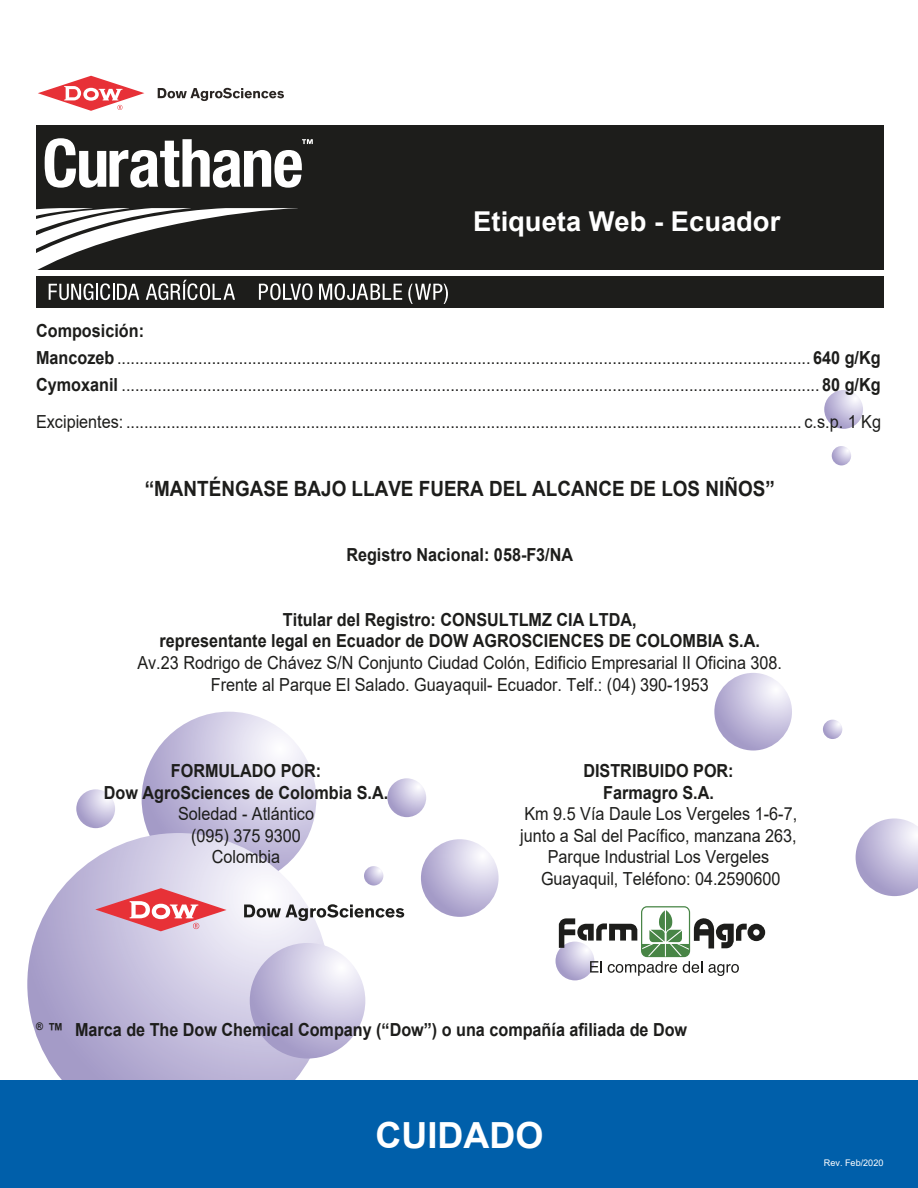
<style>
.page{position:relative;width:918px;height:1188px;background:#fff}
.page>*{position:absolute;margin:0;border:0;box-sizing:border-box;transform-origin:0 0}
.t1{font:700 36px "Arial";color:#fff}
.t2{font:700 27.3px "Arial";color:#fff}
.t3{font:700 21px "Arial";color:#1d1d1b;scale:.9 1}
.t4{font:18px/27px "Arial";color:#1d1d1b;text-align:center;scale:.9 1}
.t5{font:700 18px/21.6px "Arial";color:#1d1d1b;text-align:center;scale:.9 1}
.t6{font:9.15px "Arial";color:#fff}
.s1{font-weight:700}
</style>
<div class="page">
<svg style="left:142px;top:712px;width:174px;height:174px;background:#cdc8e2"></svg>
<svg style="left:27px;top:833px;width:303px;height:302px;background:#c6c1de"></svg>
<svg style="left:250px;top:943px;width:115px;height:116px;background:#c7c1de"></svg>
<svg style="left:421px;top:839px;width:78px;height:78px;background:#c8c2df"></svg>
<svg style="left:714px;top:673px;width:78px;height:78px;background:#c8c2df"></svg>
<svg style="left:856px;top:818px;width:62px;height:78px"></svg>
<svg style="left:387px;top:778px;width:39px;height:39px"></svg>
<div style="left:556px;top:942px;width:38px;height:38px;background:#a89fca;border-radius:50%"></div>
<svg style="left:76px;top:789px;width:39px;height:39px"></svg>
<svg style="left:824px;top:390px;width:39px;height:39px"></svg>
<svg style="left:832px;top:446px;width:19px;height:19px"></svg>
<svg style="left:823px;top:720px;width:19px;height:19px"></svg>
<svg style="left:364px;top:866px;width:19px;height:20px"></svg>
<div style="left:0;top:1081px;width:918px;height:107px;background:#005faa"></div>
<div style="left:37px;top:125px;width:847px;height:182px;background:#1d1d1b"></div>
<div style="left:36px;top:270px;width:852px;height:6px;background:#fff"></div>
<svg style="left:158px;top:88px;width:126px;height:13px"></svg>
<svg style="left:38px;top:76px;width:106px;height:35px"></svg>
<svg style="left:45px;top:138px;width:268px;height:50px"></svg>
<svg style="left:36px;top:208px;width:277px;height:92px"></svg>
<svg style="left:319px;top:283px;width:83px;height:17px"></svg>
<svg style="left:408px;top:284px;width:40px;height:20px"></svg>
<svg style="left:95px;top:888px;width:132px;height:43px;background:#e196a3"></svg>
<svg style="left:244px;top:904px;width:160px;height:17px"></svg>
<svg style="left:559px;top:906px;width:206px;height:70px"></svg>
<h2 class="t2" style="left:473px;top:202px;width:309px">Etiqueta Web - Ecuador</h2>
<p class="t4" style="left:36px;top:317px;width:940px;text-align:left"><span class="s1">Composición:<br>Mancozeb</span> .......................................................................................................................................................... <span class="s1">640 g/Kg<br>Cymoxanil</span> ........................................................................................................................................................... <span class="s1">80 g/Kg</span></p>
<p class="t4" style="left:36px;top:408px;width:940px">Excipientes: ...................................................................................................................................................... c.s.p. 1 Kg</p>
<p class="t3" style="left:145px;top:474px;width:702px">“MANTÉNGASE BAJO LLAVE FUERA DEL ALCANCE DE LOS NIÑOS”</p>
<p class="t5" style="left:346px;top:544px;width:254px">Registro Nacional: 058-F3/NA</p>
<p class="t5" style="left:160px;top:609px;width:669px">Titular del Registro: CONSULTLMZ CIA LTDA,<br>representante legal en Ecuador de DOW AGROSCIENCES DE COLOMBIA S.A.</p>
<p class="t4" style="left:137px;top:652px;width:718px;line-height:21.6px">Av.23 Rodrigo de Chávez S/N Conjunto Ciudad Colón, Edificio Empresarial II Oficina 308.<br>Frente al Parque El Salado. Guayaquil- Ecuador. Telf.: (04) 390-1953</p>
<p class="t5" style="left:171px;top:760px;width:168px">FORMULADO POR:</p>
<p class="t5" style="left:583px;top:760px;width:169px">DISTRIBUIDO POR:</p>
<p class="t5" style="left:104px;top:782px;width:318px">Dow AgroSciences de Colombia S.A.</p>
<p class="t5" style="left:603px;top:782px;width:125px">Farmagro S.A.</p>
<p class="t4" style="left:178px;top:800px;width:153px">Soledad - Atlántico</p>
<p class="t4" style="left:524px;top:800px;width:305px">Km 9.5 Vía Daule Los Vergeles 1-6-7,</p>
<p class="t4" style="left:191px;top:822px;width:124px">(095) 375 9300</p>
<p class="t4" style="left:520px;top:822px;width:309px">junto a Sal del Pacífico, manzana 263,</p>
<p class="t4" style="left:212px;top:843px;width:78px">Colombia</p>
<p class="t4" style="left:541px;top:846px;width:268px;line-height:21.6px">Parque Industrial Los Vergeles<br>Guayaquil, Teléfono: 04.2590600</p>
<p class="t5" style="left:36px;top:1019px;width:725px"><sup>®</sup> ™ Marca de The Dow Chemical Company (“Dow”) o una compañía afiliada de Dow</p>
<h1 class="t1" style="left:376px;top:1110px;width:169px">CUIDADO</h1>
<p class="t6" style="left:824px;top:1156px;width:61px">Rev. Feb/2020</p>
</div>
